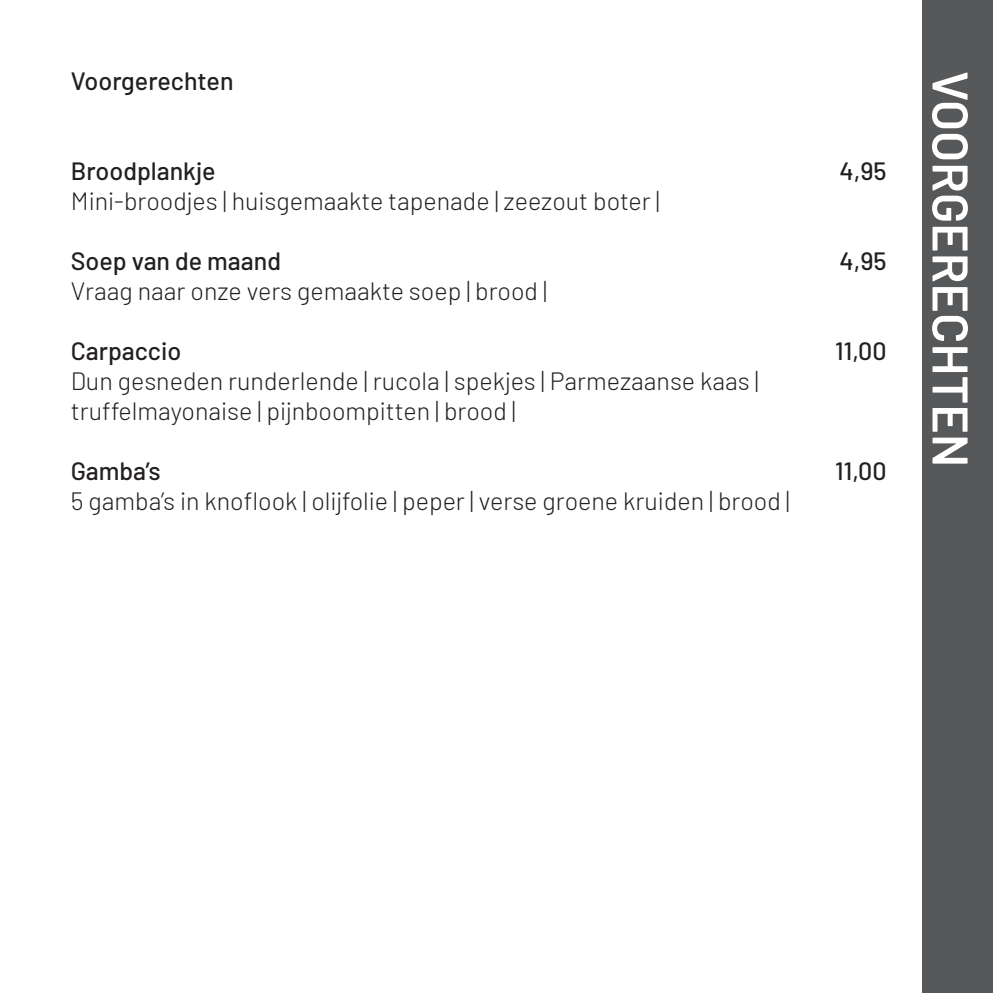
<style>
.page{position:relative;width:993px;height:993px;background:#fff}
.page>*{position:absolute;margin:0;border:0;box-sizing:border-box;transform-origin:0 0}
.t1{font:600 50px "Barlow";color:#fff}
.Uitleg_gerecht{font:300 25px "Barlow";color:#231f20}
.Gerecht{font:500 25px "Barlow";color:#231f20}
</style>
<div class="page">
<div style="left:921px;top:0;width:71px;height:992px;background:#57585a"></div>
<p class="Gerecht" style="left:71px;top:65px;width:164px">Voorgerechten</p>
<p class="Gerecht" style="left:71px;top:155px;width:146px">Broodplankje</p>
<p class="Gerecht" style="left:839px;top:155px;width:49px">4,95</p>
<p class="Uitleg_gerecht" style="left:71px;top:185px;width:590px">Mini-broodjes | huisgemaakte tapenade | zeezout boter |</p>
<p class="Gerecht" style="left:71px;top:245px;width:211px">Soep van de maand</p>
<p class="Gerecht" style="left:839px;top:245px;width:49px">4,95</p>
<p class="Uitleg_gerecht" style="left:71px;top:275px;width:477px">Vraag naar onze vers gemaakte soep | brood |</p>
<p class="Gerecht" style="left:71px;top:335px;width:112px">Carpaccio</p>
<p class="Gerecht" style="left:834px;top:335px;width:53px">11,00</p>
<p class="Uitleg_gerecht" style="left:71px;top:365px;width:689px">Dun gesneden runderlende | rucola | spekjes | Parmezaanse kaas |</p>
<p class="Uitleg_gerecht" style="left:71px;top:395px;width:446px">truffelmayonaise | pijnboompitten | brood |</p>
<p class="Gerecht" style="left:71px;top:455px;width:91px">Gamba’s</p>
<p class="Gerecht" style="left:834px;top:455px;width:53px">11,00</p>
<p class="Uitleg_gerecht" style="left:71px;top:485px;width:720px">5 gamba’s in knoflook | olijfolie | peper | verse groene kruiden | brood |</p>
<p class="t1" style="left:981px;top:71px;width:397px;rotate:90deg">VOORGERECHTEN</p>
</div>
